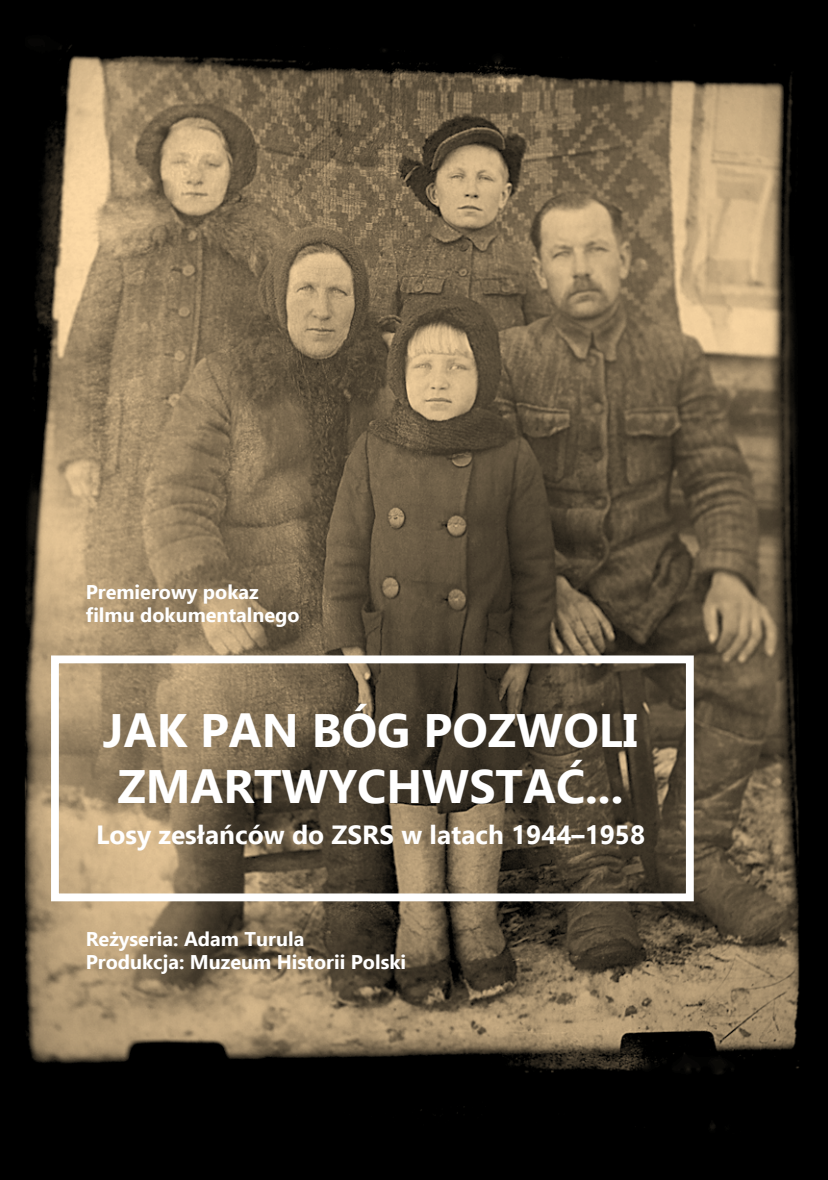
<style>
.page{position:relative;width:828px;height:1180px;background:#fff}
.page>*{position:absolute;margin:0;border:0;box-sizing:border-box;transform-origin:0 0}
.t1{font:700 46.8px/56.2px "Ebrima";color:#fff;text-align:center}
.t2{font:700 26.2px "Ebrima";color:#fff}
.t3{font:700 19.8px/23.8px "Ebrima";color:#fff}
</style>
<div class="page">
<img style="left:0;top:0;width:828px;height:1179px">
<div style="left:51px;top:655px;width:643px;height:246px;border:8px solid #fff"></div>
<p class="t3" style="left:86px;top:578px;width:215px">Premierowy pokaz filmu dokumentalnego</p>
<h1 class="t1" style="left:103px;top:700px;width:536px">JAK PAN BÓG POZWOLI<br>ZMARTWYCHWSTAĆ...</h1>
<h2 class="t2" style="left:96px;top:814px;width:550px">Losy zesłańców do ZSRS w latach 1944–1958</h2>
<p class="t3" style="left:86px;top:925px;width:322px">Reżyseria: Adam Turula<br>Produkcja: Muzeum Historii Polski</p>
</div>
